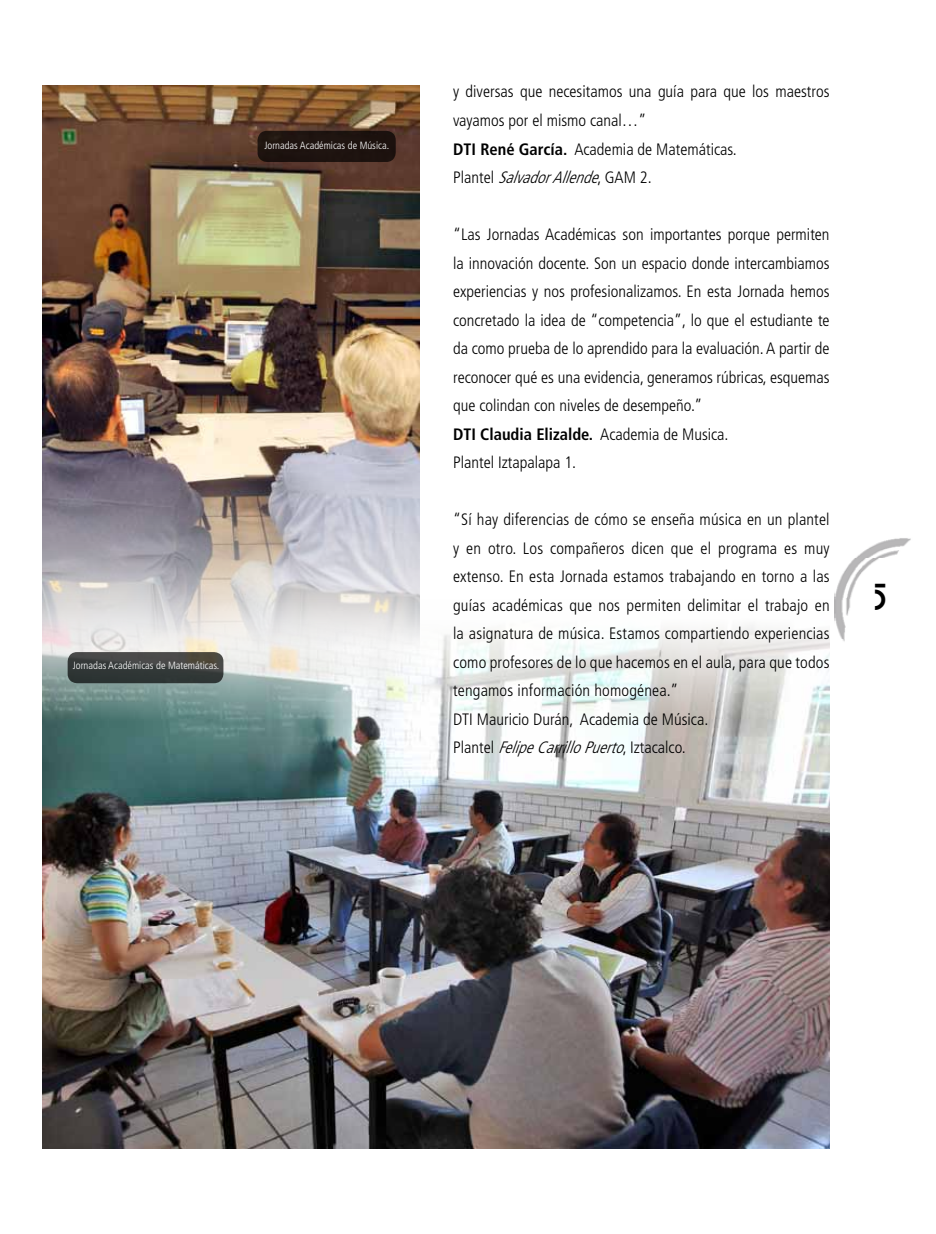
<style>
.page{position:relative;width:936px;height:1234px;background:#fff}
.page>*{position:absolute;margin:0;border:0;box-sizing:border-box;transform-origin:0 0}
.t1{font:39px "Baby Face";color:#000}
.t2{font:300 condensed 16.5px/28.5px "Frutiger";color:#000}
.t3{font:300 condensed 10.5px "Frutiger";color:#fff}
.s1{font-weight:700}
.s2{font-style:italic}
</style>
<div class="page">
<img style="left:834px;top:538px;width:77px;height:104px">
<img style="left:43px;top:85px;width:376px;height:515px">
<div style="left:257px;top:131px;width:139px;height:31px;background:#1e130f;border-radius:9px"></div>
<img style="left:43px;top:600px;width:786px;height:548px">
<svg style="left:68px;top:652px;width:155px;height:31px;background:#3b3e3c"></svg>
<p class="t3" style="left:264px;top:139px;width:126px">Jornadas Académicas de Música.</p>
<p class="t3" style="left:73px;top:659px;width:148px">Jornadas Académicas de Matemáticas.</p>
<p class="t2" style="left:453px;top:78px;width:378px">y diversas que necesitamos una guía para que los maestros vayamos por el mismo canal…”<br><span class="s1">DTI René García.</span> Academia de Matemáticas.<br>P l a n t e l <span class="s2">SalvadorAllende</span>, G A M 2 .</p>
<p class="t2" style="left:453px;top:220px;width:378px">“Las Jornadas Académicas son importantes porque permiten la innovación docente. Son un espacio donde intercambiamos experiencias y nos profesionalizamos. En esta Jornada hemos concretado la idea de “competencia”, lo que el estudiante te da como prueba de lo aprendido para la evaluación. A partir de reconocer qué es una evidencia, generamos rúbricas, esquemas que colindan con niveles de desempeño.”<br><span class="s1">DTI Claudia Elizalde.</span> Academia de Musica.<br>Plantel Iztapalapa 1.</p>
<p class="t2" style="left:453px;top:505px;width:378px">“Sí hay diferencias de cómo se enseña música en un plantel y en otro. Los compañeros dicen que el programa es muy extenso. En esta Jornada estamos trabajando en torno a las guías académicas que nos permiten delimitar el trabajo en la asignatura de música. Estamos compartiendo experiencias como profesores de lo que hacemos en el aula, para que todos tengamos información homogénea.”<br>DTI Mauricio Durán, Academia de Música.<br>P l a n t e l <span class="s2">FelipeCarrilloPuerto</span>, I z t a c a l c o .</p>
<h1 class="t1" style="left:867px;top:578px;width:27px">5</h1>
</div>
